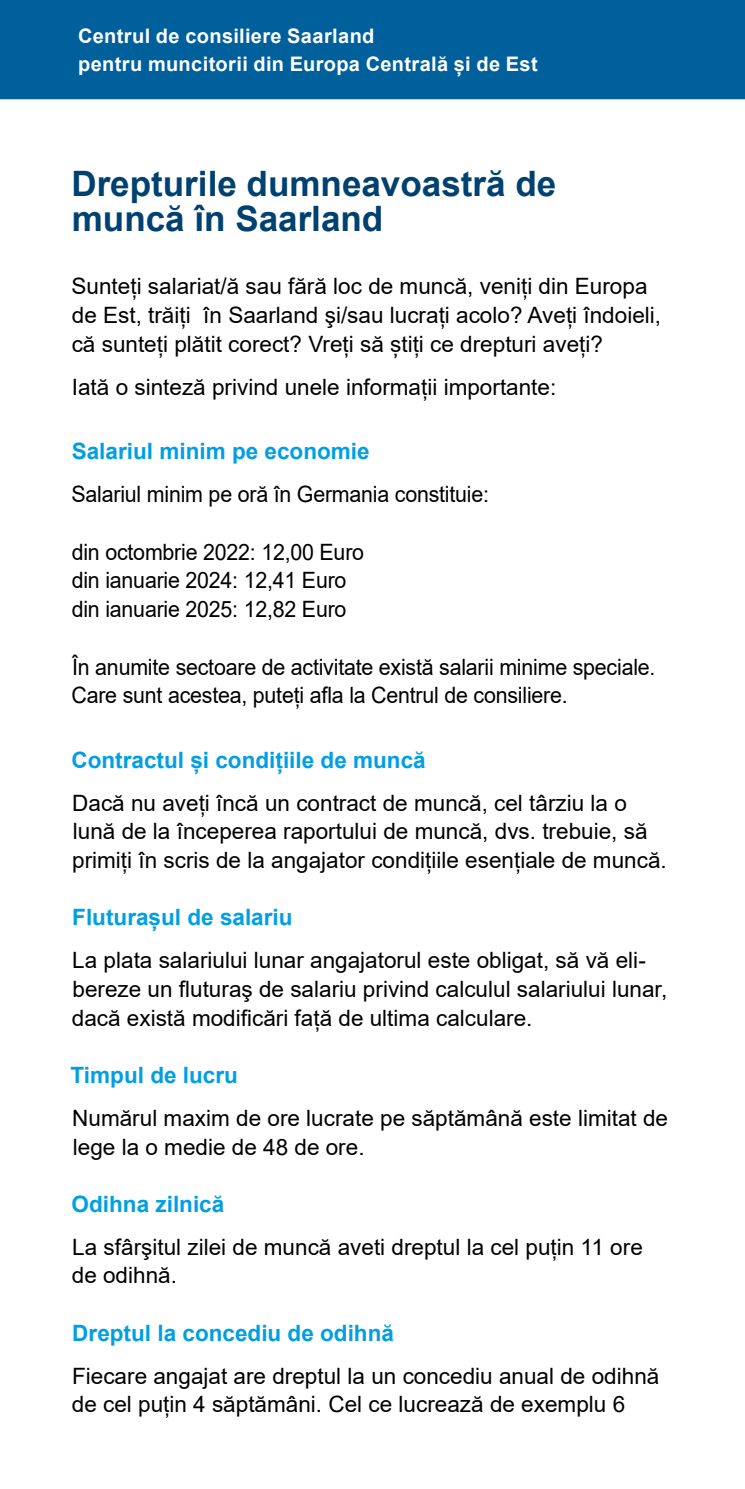
<style>
.page{position:relative;width:745px;height:1489px;background:#fff}
.page>*{position:absolute;margin:0;border:0;box-sizing:border-box;transform-origin:0 0}
.Head_dunkelblau_Versal{font:700 35px/35px "Arial";color:#004170}
.Fließtext_schwarz{font:22.5px/28.8px "Arial";color:#000}
.Fließtext_schwarz-2{font:22.5px/28.8px "Arial";color:#000;scale:.95 1}
.Subhead_hellblau_9Pt_bold{font:700 22.5px "Arial";color:#009fe3}
.t1{font:700 20px "Arial";letter-spacing:.015em;color:#fff}
</style>
<div class="page">
<div style="left:0;top:0;width:744px;height:99px;background:#00609c"></div>
<p class="t1" style="left:78px;top:22px;width:298px">Centrul de consiliere Saarland</p>
<p class="t1" style="left:78px;top:50px;width:461px">pentru muncitorii din Europa Centrală și de Est</p>
<p class="Head_dunkelblau_Versal" style="left:71px;top:166px;width:486px">Drepturile dumneavoastră de muncă în Saarland</p>
<p class="Fließtext_schwarz" style="left:72px;top:272px;width:590px">Sunteți salariat/ă sau fără loc de muncă, veniți din Europa de Est, trăiți în Saarland şi/sau lucrați acolo? Aveți îndoieli, că sunteți plătit corect? Vreți să știți ce drepturi aveți?</p>
<p class="Fließtext_schwarz" style="left:72px;top:372px;width:485px">Iată o sinteză privind unele informații importante:</p>
<p class="Subhead_hellblau_9Pt_bold" style="left:72px;top:435px;width:299px">Salariul minim pe economie</p>
<p class="Fließtext_schwarz-2" style="left:71px;top:479px;width:440px">Salariul minim pe oră în Germania constituie:</p>
<p class="Fließtext_schwarz-2" style="left:72px;top:537px;width:309px">din octombrie 2022: 12,00 Euro din ianuarie 2024: 12,41 Euro din ianuarie 2025: 12,82 Euro</p>
<p class="Fließtext_schwarz-2" style="left:71px;top:652px;width:616px">În anumite sectoare de activitate există salarii minime speciale.<br>Care sunt acestea, puteți afla la Centrul de consiliere.</p>
<p class="Subhead_hellblau_9Pt_bold" style="left:71px;top:744px;width:355px">Contractul și condițiile de muncă</p>
<p class="Fließtext_schwarz" style="left:72px;top:788px;width:595px">Dacă nu aveți încă un contract de muncă, cel târziu la o lună de la începerea raportului de muncă, dvs. trebuie, să primiți în scris de la angajator condițiile esențiale de muncă.</p>
<p class="Subhead_hellblau_9Pt_bold" style="left:72px;top:901px;width:222px">Fluturașul de salariu</p>
<p class="Fließtext_schwarz" style="left:72px;top:945px;width:596px">La plata salariului lunar angajatorul este obligat, să vă eli&shy;bereze un fluturaş de salariu privind calculul salariului lunar, dacă există modificări față de ultima calculare.</p>
<p class="Subhead_hellblau_9Pt_bold" style="left:71px;top:1059px;width:169px">Timpul de lucru</p>
<p class="Fließtext_schwarz" style="left:72px;top:1103px;width:597px">Numărul maxim de ore lucrate pe săptămână este limitat de lege la o medie de 48 de ore.</p>
<p class="Subhead_hellblau_9Pt_bold" style="left:72px;top:1187px;width:154px">Odihna zilnică</p>
<p class="Fließtext_schwarz" style="left:72px;top:1232px;width:572px">La sfârşitul zilei de muncă aveti dreptul la cel puțin 11 ore de odihnă.</p>
<p class="Subhead_hellblau_9Pt_bold" style="left:72px;top:1316px;width:323px">Dreptul la concediu de odihnă</p>
<p class="Fließtext_schwarz" style="left:72px;top:1360px;width:588px">Fiecare angajat are dreptul la un concediu anual de odihnă de cel puțin 4 săptămâni. Cel ce lucrează de exemplu 6</p>
</div>
